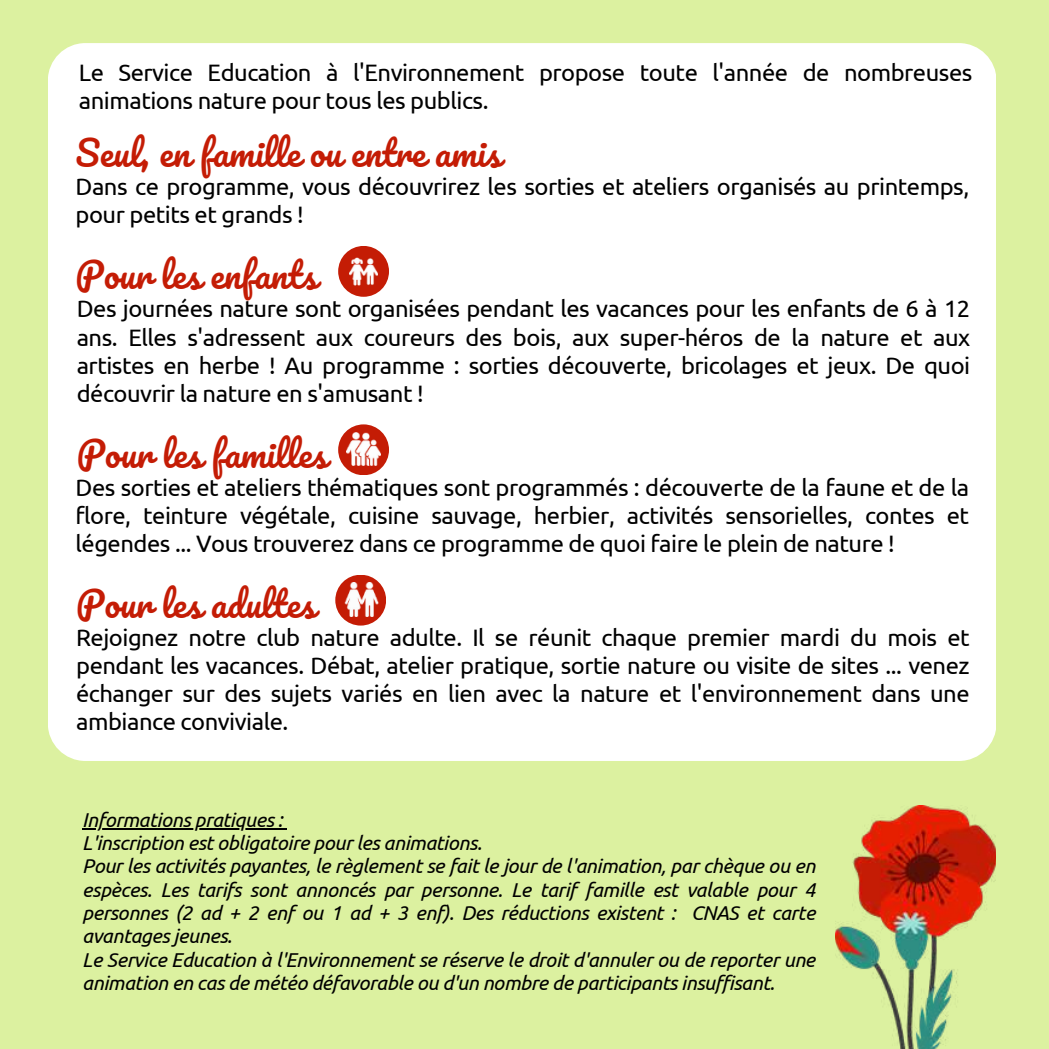
<style>
.page{position:relative;width:1049px;height:1049px;background:#fff}
.page>*{position:absolute;margin:0;border:0;box-sizing:border-box;transform-origin:0 0}
.t1{font:35px "Pacifico";color:#c41c05}
.t2{font:23.75px/28px "Ubuntu";letter-spacing:-.02em;color:#000;text-align:justify}
.t3{font:italic 20px/23.2px "Ubuntu";letter-spacing:-.02em;color:#000}
</style>
<div class="page">
<div style="left:0;top:0;width:1048px;height:1048px;background:#dcf1a0"></div>
<div style="left:48px;top:43px;width:947px;height:717px;background:#fff;border-radius:38px"></div>
<hr style="left:82px;top:828px;width:200px;height:1px;background:#000">
<div style="left:335px;top:574px;width:51px;height:51px;background:#c41c05;border-radius:50%"></div>
<img style="left:344px;top:582px;width:34px;height:34px">
<div style="left:338px;top:246px;width:51px;height:51px;background:#c41c05;border-radius:50%"></div>
<img style="left:349px;top:257px;width:29px;height:29px">
<div style="left:338px;top:424px;width:51px;height:51px;background:#c41c05;border-radius:50%"></div>
<img style="left:346px;top:432px;width:34px;height:34px">
<img style="left:835px;top:805px;width:160px;height:243px">
<p class="t2" style="left:79px;top:58px;width:894px">Le Service Education à l'Environnement propose toute l'année de nombreuses animations nature pour tous les publics.</p>
<h1 class="t1" style="left:76px;top:134px;width:427px">Seul, en famille ou entre amis</h1>
<p class="t2" style="left:76px;top:172px;width:894px">Dans ce programme, vous découvrirez les sorties et ateliers organisés au printemps, pour petits et grands !</p>
<h1 class="t1" style="left:76px;top:256px;width:243px">Pour les enfants</h1>
<p class="t2" style="left:77px;top:294px;width:894px">Des journées nature sont organisées pendant les vacances pour les enfants de 6 à 12 ans. Elles s'adressent aux coureurs des bois, aux super-héros de la nature et aux artistes en herbe ! Au programme : sorties découverte, bricolages et jeux. De quoi découvrir la nature en s'amusant !</p>
<h1 class="t1" style="left:77px;top:435px;width:252px">Pour les familles</h1>
<p class="t2" style="left:76px;top:473px;width:894px">Des sorties et ateliers thématiques sont programmés : découverte de la faune et de la flore, teinture végétale, cuisine sauvage, herbier, activités sensorielles, contes et légendes ... Vous trouverez dans ce programme de quoi faire le plein de nature !</p>
<h1 class="t1" style="left:76px;top:585px;width:241px">Pour les adultes</h1>
<p class="t2" style="left:76px;top:622px;width:894px">Rejoignez notre club nature adulte. Il se réunit chaque premier mardi du mois et pendant les vacances. Débat, atelier pratique, sortie nature ou visite de sites ... venez échanger sur des sujets variés en lien avec la nature et l'environnement dans une ambiance conviviale.</p>
<p class="t3" style="left:82px;top:807px;width:734px">Informations pratiques :<br>L'inscription est obligatoire pour les animations.<br>Pour les activités payantes, le règlement se fait le jour de l'animation, par chèque ou en espèces. Les tarifs sont annoncés par personne. Le tarif famille est valable pour 4 personnes (2 ad + 2 enf ou 1 ad + 3 enf). Des réductions existent : CNAS et carte avantages jeunes.<br>Le Service Education à l'Environnement se réserve le droit d'annuler ou de reporter une animation en cas de météo défavorable ou d'un nombre de participants insuffisant.</p>
</div>
